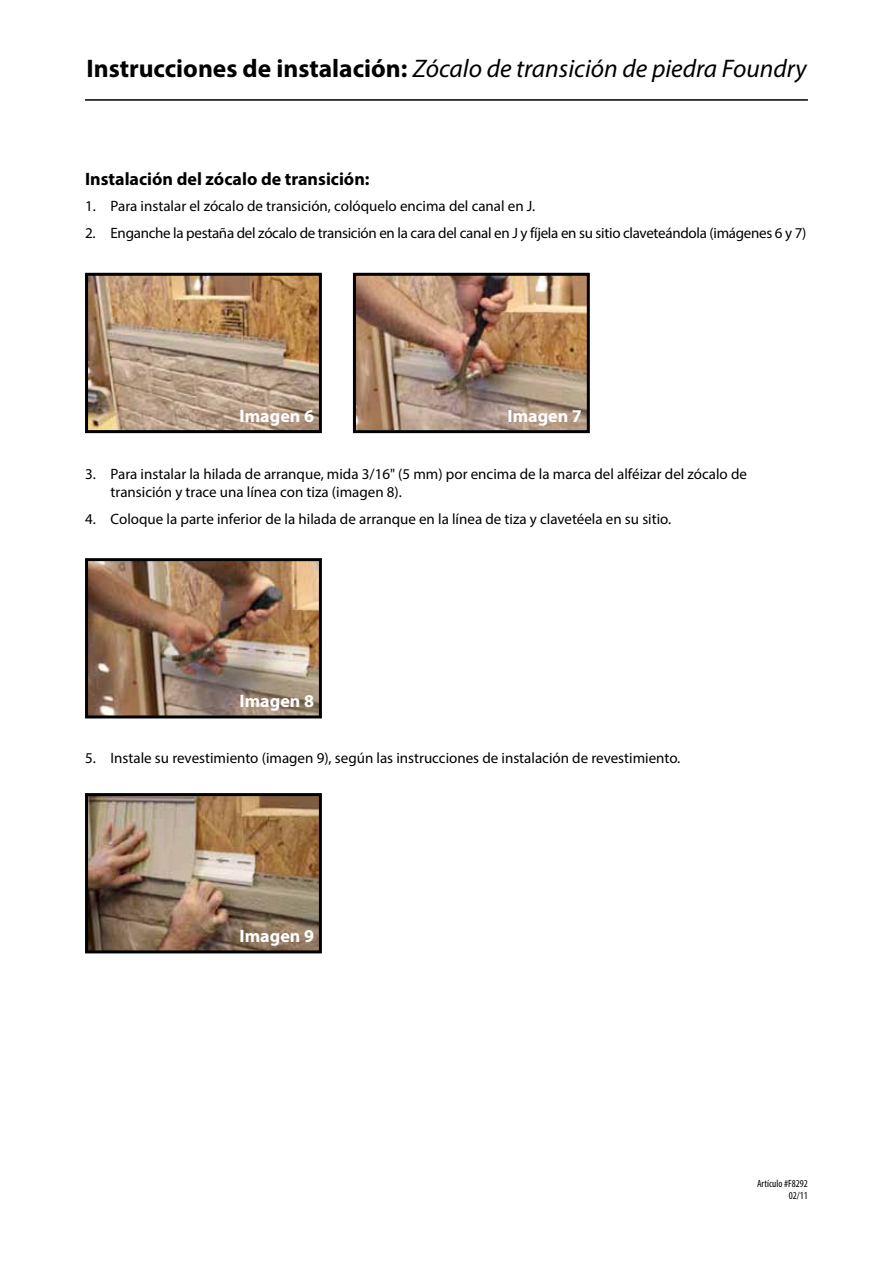
<style>
.page{position:relative;width:893px;height:1263px;background:#fff}
.page>*{position:absolute;margin:0;border:0;box-sizing:border-box;transform-origin:0 0}
.t1{font:italic 25.5px "Myriad Pro";color:#000}
.t2{font:700 18px "Myriad Pro";color:#000}
.t3{font:700 18px "Myriad Pro";color:#fff}
.t4{font:15px/18px "Myriad Pro";color:#000}
.t5{font:15px "Myriad Pro";letter-spacing:-.02em;color:#000}
.t6{font:condensed 10.5px/12.6px "Myriad Pro";color:#000;text-align:right}
.s1{font-weight:700;font-style:normal}
</style>
<div class="page">
<hr style="left:85px;top:99px;width:723px;height:2px;background:#000">
<img style="left:89px;top:562px;width:229px;height:152px">
<div style="left:85px;top:558px;width:237px;height:160px;border:3px solid #000"></div>
<img style="left:89px;top:277px;width:229px;height:152px">
<div style="left:85px;top:273px;width:237px;height:160px;border:3px solid #000"></div>
<img style="left:357px;top:277px;width:229px;height:152px">
<div style="left:353px;top:273px;width:237px;height:160px;border:3px solid #000"></div>
<img style="left:89px;top:797px;width:229px;height:152px">
<div style="left:85px;top:793px;width:237px;height:160px;border:3px solid #000"></div>
<h1 class="t1" style="left:86px;top:52px;width:722px"><span class="s1">Instrucciones de instalación:</span> Zócalo de transición de piedra Foundry</h1>
<p class="t2" style="left:85px;top:167px;width:286px">Instalación del zócalo de transición:</p>
<p class="t4" style="left:85px;top:197px;width:452px">1. Para instalar el zócalo de transición, colóquelo encima del canal en J.</p>
<p class="t5" style="left:85px;top:223px;width:723px">2. Enganche la pestaña del zócalo de transición en la cara del canal en J y fíjela en su sitio claveteándola (imágenes 6 y 7)</p>
<p class="t3" style="left:240px;top:404px;width:76px">Imagen 6</p>
<p class="t3" style="left:507px;top:404px;width:76px">Imagen 7</p>
<p class="t4" style="left:111px;top:465px;width:638px;text-indent:-26px">3. Para instalar la hilada de arranque, mida 3/16" (5 mm) por encima de la marca del alféizar del zócalo de transición y trace una línea con tiza (imagen 8).</p>
<p class="t4" style="left:85px;top:509px;width:588px">4. Coloque la parte inferior de la hilada de arranque en la línea de tiza y clavetéela en su sitio.</p>
<p class="t3" style="left:240px;top:689px;width:76px">Imagen 8</p>
<p class="t4" style="left:85px;top:749px;width:597px">5. Instale su revestimiento (imagen 9), según las instrucciones de instalación de revestimiento.</p>
<p class="t3" style="left:240px;top:924px;width:76px">Imagen 9</p>
<p class="t6" style="left:757px;top:1177px;width:52px">Artículo #F8292<br>02/11</p>
</div>
